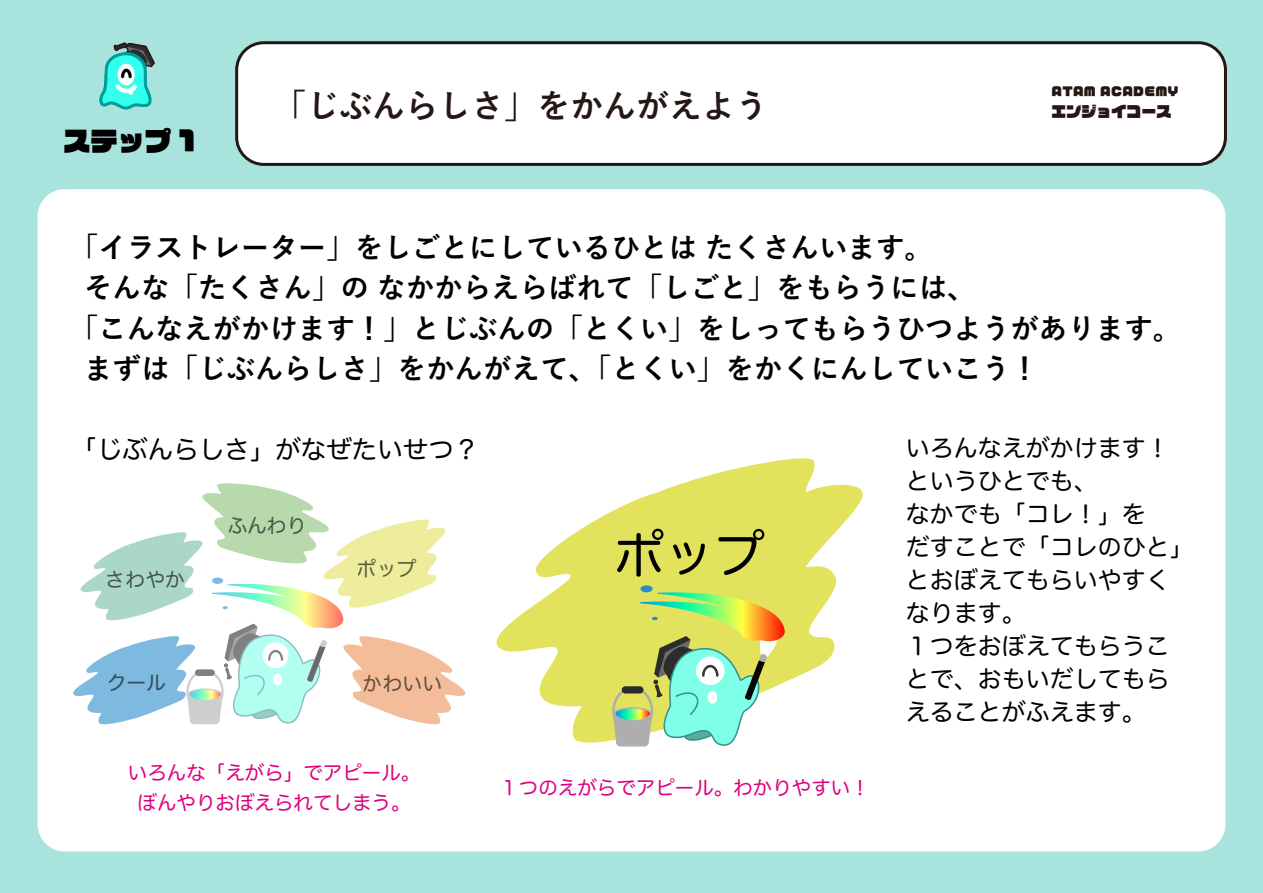
<style>
.page{position:relative;width:1263px;height:893px;background:#a9e3dd}
.page>*{position:absolute;margin:0;border:0;box-sizing:border-box;transform-origin:0 0}
.t1{font:50.25px "Hira Maru Pro W4";color:#000}
.t2{font:700 33px "Yu Go";color:#251714}
.t3{font:700 28.5px "Yu Go";color:#040000}
.t4{font:27px "VDL Logo Jr Black Black";color:#000}
.t5{font:25.5px "Hira Maru Pro W4";color:#000}
.t6{font:24px/33px "Hira Maru Pro W4";color:#000}
.t7{font:19.8px "Hira Maru Pro W4";color:#000}
.t8{font:19.5px/30px "Hira Maru Pro W4";color:#dd007f;text-align:center}
.t9{font:15px "VDL Logo Jr Black Black";color:#251714}
.t10{font:12px "VDL Logo Jr Black Black";letter-spacing:.02em;color:#251714}
</style>
<div class="page">
<div style="left:237px;top:43px;width:988px;height:121px;background:#fff;border-radius:27px"></div>
<div style="left:235px;top:41px;width:992px;height:125px;border:3px solid #251714;border-radius:27px"></div>
<div style="left:38px;top:189px;width:1187px;height:662px;background:#fff;border-radius:27px"></div>
<img style="left:100px;top:43px;width:54px;height:66px">
<svg style="left:496px;top:458px;width:367px;height:285px;fill:#e2e25d"></svg>
<div style="left:640px;top:585px;width:13px;height:7px;background:#298bca;border-radius:50%"></div>
<svg style="left:612px;top:592px;width:173px;height:155px;background:#bddc91"></svg>
<div style="left:622px;top:686px;width:21px;height:7px;background:#2b2c2c;border-radius:4px"></div>
<svg style="left:73px;top:483px;width:392px;height:241px"></svg>
<p class="t4" style="left:64px;top:121px;width:133px">ステップ 1</p>
<p class="t2" style="left:273px;top:87px;width:496px">「じぶんらしさ」をかんがえよう</p>
<p class="t10" style="left:1051px;top:82px;width:128px">ATAM ACADEMY</p>
<p class="t9" style="left:1051px;top:101px;width:121px">エンジョイコース</p>
<p class="t3" style="left:70px;top:231px;width:865px">「イラストレーター」をしごとにしているひとは たくさんいます。</p>
<p class="t3" style="left:84px;top:272px;width:893px">そんな「たくさん」の なかからえらばれて「しごと」をもらうには、</p>
<p class="t3" style="left:70px;top:312px;width:1113px">「こんなえがかけます！」とじぶんの「とくい」をしってもらうひつようがあります。</p>
<p class="t3" style="left:84px;top:353px;width:956px">まずは「じぶんらしさ」をかんがえて、「とくい」をかくにんしていこう！</p>
<p class="t5" style="left:71px;top:427px;width:409px">「じぶんらしさ」がなぜたいせつ？</p>
<p class="t6" style="left:906px;top:430px;width:289px">いろんなえがかけます！というひとでも、<br>なかでも「コレ！」を<br>だすことで「コレのひと」とおぼえてもらいやすくなります。<br>１つをおぼえてもらうことで、おもいだしてもらえることがふえます。</p>
<p class="t7" style="left:227px;top:509px;width:81px">ふんわり</p>
<h1 class="t1" style="left:614px;top:510px;width:152px">ポップ</h1>
<p class="t7" style="left:357px;top:551px;width:61px">ポップ</p>
<p class="t7" style="left:106px;top:562px;width:81px">さわやか</p>
<p class="t7" style="left:106px;top:666px;width:61px">クール</p>
<p class="t7" style="left:363px;top:666px;width:81px">かわいい</p>
<p class="t8" style="left:128px;top:756px;width:294px">いろんな「えがら」でアピール。ぼんやりおぼえられてしまう。</p>
<p class="t8" style="left:499px;top:771px;width:372px">１つのえがらでアピール。わかりやすい！</p>
</div>
